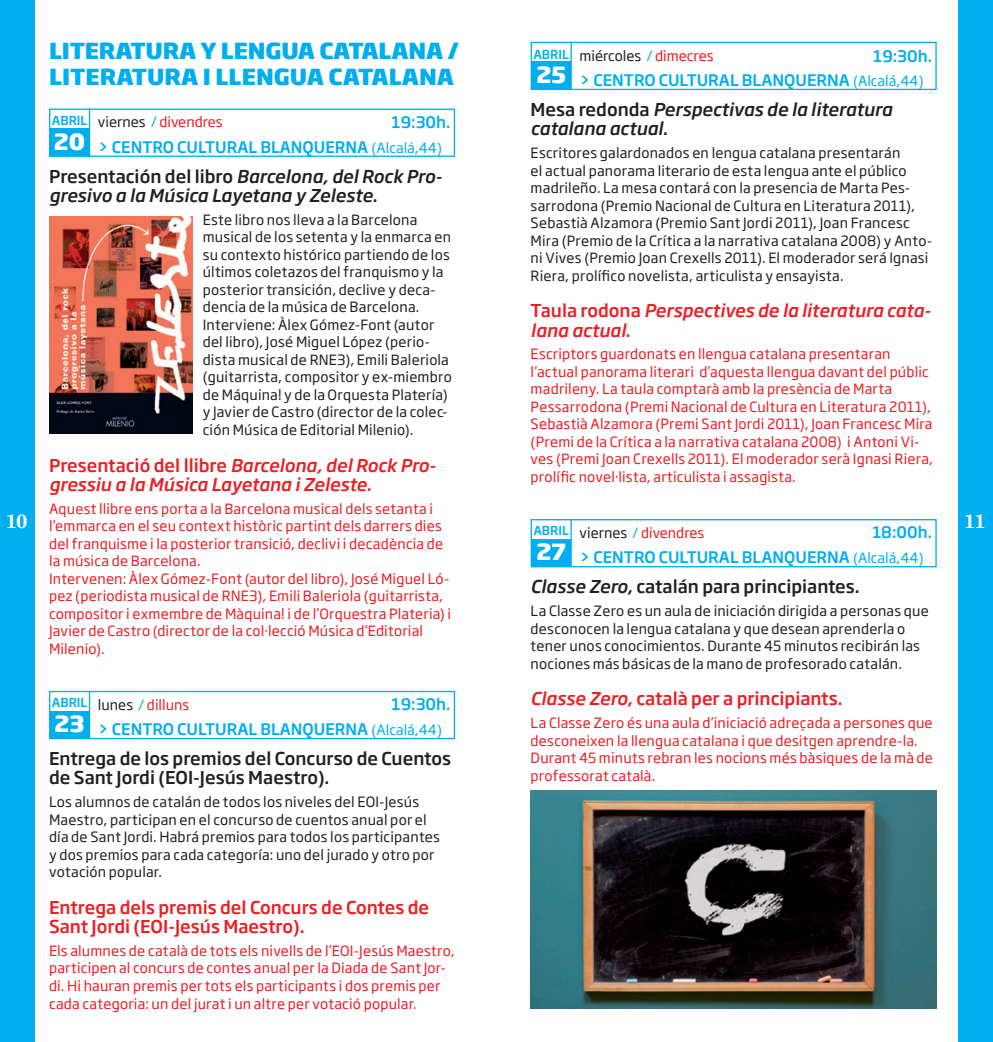
<style>
.page{position:relative;width:993px;height:1042px;background:#fff}
.page>*{position:absolute;margin:0;border:0;box-sizing:border-box;transform-origin:0 0}
.t1{font:800 22.05px "Soho Gothic Std";color:#fff}
.t2{font:800 21.88px/26.2px "Soho Gothic Std";letter-spacing:-.01em;color:#00aeef}
.t3{font:700 19.25px "Nimrod";color:#fff}
.t4{font:italic 500 17.5px/19.2px "Soho Gothic Std";color:#ee1d23}
.t5{font:italic 500 17.5px/19.2px "Soho Gothic Std";color:#231f20}
.t6{font:500 17.5px/19.2px "Soho Gothic Std";color:#231f20}
.t7{font:500 17.5px/19.2px "Soho Gothic Std";color:#ee1d23}
.t8{font:500 15.75px/24.8px "Soho Gothic Std";color:#00aeef}
.t9{font:14px/17.5px "Soho Gothic Std";letter-spacing:.015em;color:#ee1d23}
.t10{font:14px/17.5px "Soho Gothic Std";letter-spacing:.015em;color:#231f20}
.s1{font-weight:500;font-size:12.25px;color:#00aeef}
.s2{color:#00aeef}
.s3{color:#ee1d23}
.s4{font-weight:400;font-size:14px}
.s5{font-style:normal}
.s6{color:#231f20}
.s7{font-style:italic}
</style>
<div class="page">
<div style="left:0;top:0;width:35px;height:1042px;background:#00aeef"></div>
<div style="left:957px;top:0;width:35px;height:1042px;background:#00aeef"></div>
<div style="left:49px;top:691px;width:406px;height:48px;border:1px solid #00aeef"></div>
<div style="left:50px;top:710px;width:39px;height:28px;background:#00aeef"></div>
<hr style="left:89px;top:691px;width:1px;height:47px;background:#00aeef">
<div style="left:530px;top:42px;width:406px;height:48px;border:1px solid #00aeef"></div>
<div style="left:531px;top:61px;width:40px;height:28px;background:#00aeef"></div>
<hr style="left:570px;top:42px;width:1px;height:47px;background:#00aeef">
<div style="left:530px;top:519px;width:406px;height:48px;border:1px solid #00aeef"></div>
<div style="left:531px;top:539px;width:40px;height:28px;background:#00aeef"></div>
<hr style="left:570px;top:519px;width:1px;height:48px;background:#00aeef">
<div style="left:49px;top:109px;width:406px;height:48px;border:1px solid #00aeef"></div>
<div style="left:50px;top:128px;width:39px;height:28px;background:#00aeef"></div>
<hr style="left:89px;top:109px;width:1px;height:47px;background:#00aeef">
<img style="left:49px;top:216px;width:144px;height:218px">
<img style="left:530px;top:790px;width:405px;height:218px">
<h2 class="t2" style="left:49px;top:38px;width:411px">LITERATURA Y LENGUA CATALANA /<br>LITERATURA I LLENGUA CATALANA</h2>
<p class="t10" style="left:533px;top:47px;width:182px"><span class="s1">ABRIL</span> miércoles <span class="s2">/</span> <span class="s3">dimecres</span></p>
<p class="t8" style="left:579px;top:45px;width:354px;line-height:23.4px;text-indent:293px">19:30h. &gt; CENTRO CULTURAL BLANQUERNA <span class="s4">(Alcalá,44)</span></p>
<p class="t5" style="left:530px;top:100px;width:363px"><span class="s5">Mesa redonda</span> Perspectivas de la literatura catalana actual<span class="s5">.</span></p>
<p class="t10" style="left:530px;top:144px;width:403px">Escritores galardonados en lengua catalana presentarán<br>el actual panorama literario de esta lengua ante el público madrileño. La mesa contará con la presencia de Marta Pes&shy;sarrodona (Premio Nacional de Cultura en Literatura 2011), Sebastià Alzamora (Premio Sant Jordi 2011), Joan Francesc Mira (Premio de la Crítica a la narrativa catalana 2008) y Anto&shy;ni Vives (Premio Joan Crexells 2011). El moderador será Ignasi Riera, prolífico novelista, articulista y ensayista.</p>
<p class="t4" style="left:530px;top:301px;width:401px"><span class="s5">Taula rodona</span> Perspectives de la literatura cata&shy;lana actual<span class="s5">.</span></p>
<p class="t9" style="left:530px;top:346px;width:404px">Escriptors guardonats en llengua catalana presentaran l’actual panorama literari d’aquesta llengua davant del públic madrileny. La taula comptarà amb la presència de Marta Pessarrodona (Premi Nacional de Cultura en Literatura 2011), Sebastià Alzamora (Premi Sant Jordi 2011), Joan Francesc Mira (Premi de la Crítica a la narrativa catalana 2008) i Antoni Vi&shy;ves (Premi Joan Crexells 2011). El moderador serà Ignasi Riera, prolífic novel·lista, articulista i assagista.</p>
<h1 class="t1" style="left:536px;top:60px;width:31px">25</h1>
<p class="t9" style="left:52px;top:114px;width:172px"><sup>ABRIL</sup> <span class="s6">viernes</span> <span class="s2">/</span> divendres</p>
<p class="t8" style="left:98px;top:110px;width:354px;text-indent:293px">19:30h. &gt; CENTRO CULTURAL BLANQUERNA <span class="s4">(Alcalá,44)</span></p>
<p class="t5" style="left:49px;top:167px;width:394px"><span class="s5">Presentación del libro</span> Barcelona, del Rock Pro&shy;gresivo a la Música Layetana y Zeleste<span class="s5">.</span></p>
<p class="t10" style="left:203px;top:211px;width:250px">Este libro nos lleva a la Barcelona musical de los setenta y la enmarca en su contexto histórico partiendo de los últimos coletazos del franquismo y la posterior transición, declive y deca&shy;dencia de la música de Barcelona.<br>Interviene: Àlex Gómez-Font (autor del libro), José Miguel López (perio&shy;dista musical de RNE3), Emili Baleriola (guitarrista, compositor y ex-miembro de Máquina! y de la Orquesta Platería) y Javier de Castro (director de la colec&shy;ción Música de Editorial Milenio).</p>
<p class="t4" style="left:49px;top:456px;width:388px"><span class="s5">Presentació del llibre</span> Barcelona, del Rock Pro&shy;gressiu a la Música Layetana i Zeleste<span class="s5">.</span></p>
<p class="t9" style="left:49px;top:500px;width:403px">Aquest llibre ens porta a la Barcelona musical dels setanta i l’emmarca en el seu context històric partint dels darrers dies del franquisme i la posterior transició, declivi i decadència de la música de Barcelona.<br>Intervenen: Àlex Gómez-Font (autor del libro), José Miguel Ló&shy;pez (periodista musical de RNE3), Emili Baleriola (guitarrista, compositor i exmembre de Màquina! i de l’Orquestra Plateria) i Javier de Castro (director de la col·lecció Música d’Editorial Milenio).</p>
<h1 class="t1" style="left:54px;top:127px;width:33px">20</h1>
<h3 class="t3" style="left:6px;top:509px;width:23px">10</h3>
<h3 class="t3" style="left:963px;top:509px;width:23px">11</h3>
<p class="t9" style="left:533px;top:524px;width:172px"><sup>ABRIL</sup> <span class="s6">viernes</span> <span class="s2">/</span> divendres</p>
<p class="t8" style="left:579px;top:520px;width:354px;text-indent:293px">18:00h. &gt; CENTRO CULTURAL BLANQUERNA <span class="s4">(Alcalá,44)</span></p>
<p class="t6" style="left:530px;top:577px;width:330px"><span class="s7">Classe Zero</span>, catalán para principiantes.</p>
<p class="t10" style="left:530px;top:602px;width:399px">La Classe Zero es un aula de iniciación dirigida a personas que desconocen la lengua catalana y que desean aprenderla o tener unos conocimientos. Durante 45 minutos recibirán las nociones más básicas de la mano de profesorado catalán.</p>
<p class="t7" style="left:530px;top:689px;width:313px"><span class="s7">Classe Zero</span>, català per a principiants.</p>
<p class="t9" style="left:530px;top:714px;width:404px">La Classe Zero és una aula d’iniciació adreçada a persones que desconeixen la llengua catalana i que desitgen aprendre-la.<br>Durant 45 minuts rebran les nocions més bàsiques de la mà de professorat català.</p>
<h1 class="t1" style="left:536px;top:537px;width:31px">27</h1>
<p class="t9" style="left:52px;top:696px;width:139px"><sup>ABRIL</sup> <span class="s6">lunes</span> <span class="s2">/</span> dilluns</p>
<p class="t8" style="left:98px;top:692px;width:354px;text-indent:293px">19:30h. &gt; CENTRO CULTURAL BLANQUERNA <span class="s4">(Alcalá,44)</span></p>
<p class="t6" style="left:49px;top:749px;width:403px">Entrega de los premios del Concurso de Cuentos de Sant Jordi (EOI-Jesús Maestro).</p>
<p class="t10" style="left:49px;top:793px;width:392px">Los alumnos de catalán de todos los niveles del EOI-Jesús Maestro, participan en el concurso de cuentos anual por el día de Sant Jordi. Habrá premios para todos los participantes y dos premios para cada categoría: uno del jurado y otro por votación popular.</p>
<p class="t7" style="left:49px;top:898px;width:381px">Entrega dels premis del Concurs de Contes de<br>Sant Jordi (EOI-Jesús Maestro).</p>
<p class="t9" style="left:49px;top:942px;width:407px">Els alumnes de català de tots els nivells de l’EOI-Jesús Maestro, participen al concurs de contes anual per la Diada de Sant Jor&shy;di. Hi hauran premis per tots els participants i dos premis per cada categoria: un del jurat i un altre per votació popular.</p>
<h1 class="t1" style="left:55px;top:709px;width:31px">23</h1>
</div>
